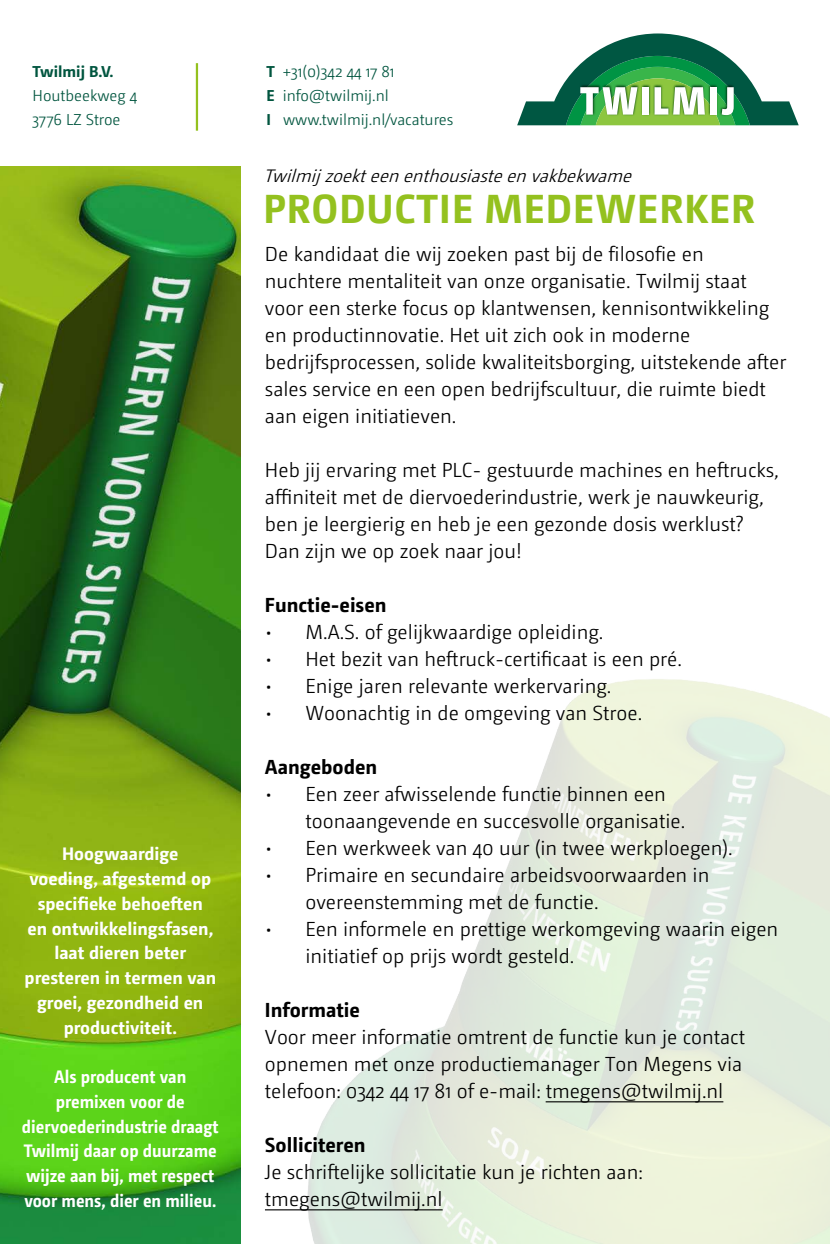
<style>
.page{position:relative;width:830px;height:1244px;background:#fff}
.page>*{position:absolute;margin:0;border:0;box-sizing:border-box;transform-origin:0 0}
.t1{font:700 40.5px "Camingo";letter-spacing:.025em;color:#94c11f}
.t2{font:300 20.25px/27px "Camingo";color:#000}
.t3{font:700 20.25px "Camingo";color:#000}
.t4{font:700 18px/24.8px "Camingo";color:#fff;text-align:center}
.t5{font:700 18px/24.8px "Camingo";color:#fff;text-align:center;scale:.92 1}
.t6{font:italic 300 18px "Camingo";color:#000}
.t7{font:300 15.75px/24.1px "Camingo";color:#00553f}
.t8{font:700 15.75px "Camingo";color:#00553f}
.s1{font-weight:700}
</style>
<div class="page">
<img style="left:240px;top:504px;width:589px;height:740px">
<img style="left:517px;top:125px;width:281px;height:1px">
<svg style="left:517px;top:33px;width:281px;height:92px"></svg>
<img style="left:0;top:167px;width:240px;height:1077px">
<hr style="left:196px;top:63px;width:2px;height:68px;background:#94c11f">
<hr style="left:545px;top:1101px;width:178px;height:1px;background:#000">
<hr style="left:265px;top:1209px;width:177px;height:1px;background:#000">
<p class="t8" style="left:33px;top:62px;width:82px">Twilmij B.V.</p>
<p class="t7" style="left:33px;top:84px;width:106px">Houtbeekweg 4<br>3776 LZ Stroe</p>
<p class="t4" style="left:25px;top:841px;width:193px">Hoogwaardige<br>voeding, afgestemd op specifieke behoeften<br>en ontwikkelingsfasen, laat dieren beter presteren in termen van groei, gezondheid en productiviteit.</p>
<p class="t5" style="left:22px;top:1064px;width:215px">Als producent van premixen voor de diervoederindustrie draagt<br>Twilmij daar op duurzame wijze aan bij, met respect voor mens, dier en milieu.</p>
<p class="t7" style="left:266px;top:60px;width:188px"><span class="s1">T</span> +31(0)342 44 17 81<br><span class="s1">E</span> info@twilmij.nl<br><span class="s1">I</span> www.twilmij.nl/vacatures</p>
<p class="t6" style="left:263px;top:165px;width:375px">Twilmij zoekteenenthousiasteenvakbekwame</p>
<h1 class="t1" style="left:263px;top:183px;width:493px">PRODUCTIE MEDEWERKER</h1>
<p class="t2" style="left:265px;top:241px;width:522px">De kandidaat die wij zoeken past bij de filosofie en<br>nuchtere mentaliteit van onze organisatie. Twilmij staat voor een sterke focus op klantwensen, kennisontwikkeling en productinnovatie. Het uit zich ook in moderne bedrijfsprocessen, solide kwaliteitsborging, uitstekende after sales service en een open bedrijfscultuur, die ruimte biedt aan eigen initiatieven.</p>
<p class="t2" style="left:265px;top:457px;width:515px">Heb jij ervaring met PLC- gestuurde machines en heftrucks, affiniteit met de diervoederindustrie, werk je nauwkeurig, ben je leergierig en heb je een gezonde dosis werklust?<br>Dan zijn we op zoek naar jou!</p>
<p class="t3" style="left:265px;top:592px;width:123px">Functie-eisen</p>
<p class="t2" style="left:265px;top:619px;width:340px">• M.A.S. of gelijkwaardige opleiding.</p>
<p class="t2" style="left:265px;top:645px;width:418px">• Het bezit van heftruck-certificaat is een pré.</p>
<p class="t2" style="left:265px;top:672px;width:348px">• Enige jaren relevante werkervaring.</p>
<p class="t2" style="left:265px;top:699px;width:378px">• Woonachtig in de omgeving van Stroe.</p>
<p class="t3" style="left:265px;top:754px;width:114px">Aangeboden</p>
<p class="t2" style="left:305px;top:780px;width:381px;text-indent:-40px">• Een zeer afwisselende functie binnen een toonaangevende en succesvolle organisatie.</p>
<p class="t2" style="left:265px;top:834px;width:469px">• Een werkweek van 40 uur (in twee werkploegen).</p>
<p class="t2" style="left:305px;top:861px;width:405px;text-indent:-40px">• Primaire en secundaire arbeidsvoorwaarden in overeenstemming met de functie.</p>
<p class="t2" style="left:305px;top:915px;width:474px;text-indent:-40px">• Een informele en prettige werkomgeving waarin eigen initiatief op prijs wordt gesteld.</p>
<p class="t3" style="left:265px;top:997px;width:96px">Informatie</p>
<p class="t2" style="left:265px;top:1023px;width:481px">Voor meer informatie omtrent de functie kun je contact opnemen met onze productiemanager Ton Megens via telefoon: 0342 44 17 81 of e-mail: tmegens@twilmij.nl</p>
<p class="t3" style="left:265px;top:1132px;width:102px">Solliciteren</p>
<p class="t2" style="left:265px;top:1158px;width:378px">Je schriftelijke sollicitatie kun je richten aan: tmegens@twilmij.nl</p>
</div>
